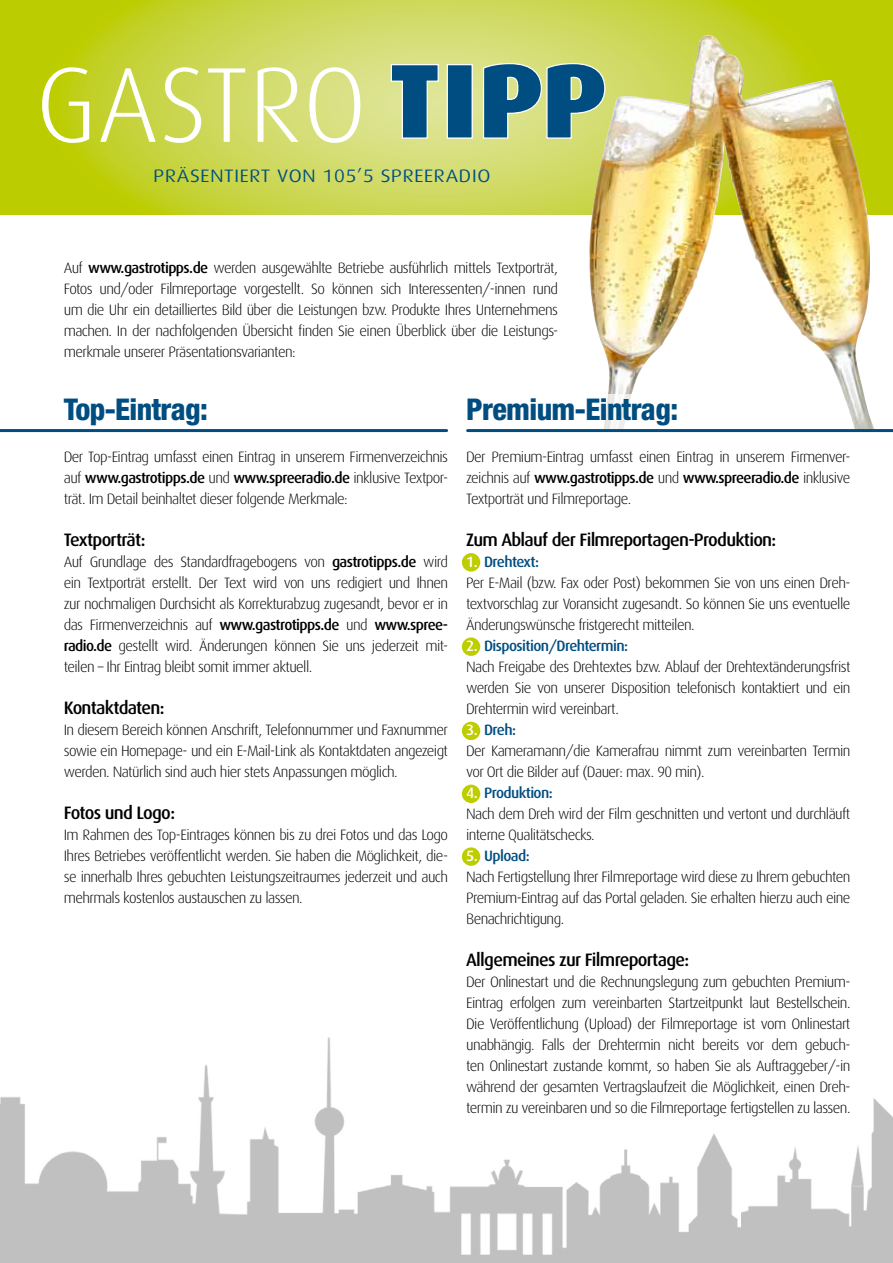
<style>
.page{position:relative;width:893px;height:1263px;background:#fff}
.page>*{position:absolute;margin:0;border:0;box-sizing:border-box;transform-origin:0 0}
.t1{font:800 condensed 30px "Helvetica Neue";letter-spacing:-.02em;color:#004e81}
.t2{font:500 18px "Dax";letter-spacing:-.04em;color:#000}
.t3{font:18px "Dax Wide";letter-spacing:.04em;color:#004e81}
.t4{font:300 15px/21px "Dax";letter-spacing:-.04em;color:#000;text-align:justify}
.s1{font-weight:500}
.s2{font-weight:500;color:#fff}
.s3{font-weight:500;color:#004e81}
</style>
<div class="page">
<svg style="left:0;top:0;width:893px;height:214px"></svg>
<hr style="left:0;top:429px;width:447px;height:3px;background:#004e81">
<img style="left:588px;top:35px;width:288px;height:394px">
<svg style="left:42px;top:67px;width:47px;height:76px"></svg>
<svg style="left:100px;top:68px;width:56px;height:74px"></svg>
<svg style="left:164px;top:67px;width:37px;height:76px"></svg>
<svg style="left:208px;top:68px;width:37px;height:74px"></svg>
<svg style="left:258px;top:67px;width:41px;height:75px"></svg>
<svg style="left:309px;top:67px;width:51px;height:76px"></svg>
<svg style="left:390px;top:63px;width:49px;height:76px"></svg>
<div style="left:447px;top:65px;width:25px;height:73px;background:#004e81"></div>
<div style="left:447px;top:64px;width:26px;height:75px;border:1px solid #fff"></div>
<svg style="left:482px;top:63px;width:123px;height:76px"></svg>
<div style="left:462px;top:553px;width:18px;height:18px;background:#bdcd00;border-radius:50%"></div>
<div style="left:462px;top:637px;width:18px;height:19px;background:#bdcd00;border-radius:50%"></div>
<div style="left:462px;top:722px;width:18px;height:18px;background:#bdcd00;border-radius:50%"></div>
<div style="left:462px;top:785px;width:18px;height:18px;background:#bdcd00;border-radius:50%"></div>
<div style="left:462px;top:847px;width:18px;height:19px;background:#bdcd00;border-radius:50%"></div>
<img style="left:0;top:1037px;width:893px;height:226px">
<svg style="left:588px;top:394px;width:53px;height:35px"></svg>
<hr style="left:468px;top:429px;width:425px;height:3px;background:#004e81">
<p class="t3" style="left:154px;top:166px;width:338px">PRÄSENTIERT VON 105’5 SPREERADIO</p>
<p class="t4" style="left:64px;top:257px;width:496px">Auf <span class="s1">www.gastrotipps.de</span> werden ausgewählte Betriebe ausführlich mittels Textporträt, Fotos und/oder Filmreportage vorgestellt. So können sich Interessenten/-innen rund um die Uhr ein detailliertes Bild über die Leistungen bzw. Produkte Ihres Unternehmens machen. In der nachfolgenden Übersicht finden Sie einen Überblick über die Leistungs&shy;merkmale unserer Präsentationsvarianten:</p>
<h1 class="t1" style="left:64px;top:391px;width:146px">Top-Eintrag:</h1>
<p class="t4" style="left:64px;top:446px;width:386px">Der Top-Eintrag umfasst einen Eintrag in unserem Firmenverzeichnis auf <span class="s1">www.gastrotipps.de</span> und <span class="s1">www.spreeradio.de</span> inklusive Textpor&shy;trät. Im Detail beinhaltet dieser folgende Merkmale:</p>
<p class="t2" style="left:64px;top:530px;width:83px">Textporträt:</p>
<p class="t4" style="left:64px;top:551px;width:386px">Auf Grundlage des Standardfragebogens von <span class="s1">gastrotipps.de</span> wird ein Textporträt erstellt. Der Text wird von uns redigiert und Ihnen zur nochmaligen Durchsicht als Korrekturabzug zugesandt, bevor er in das Firmenverzeichnis auf <span class="s1">www.gastrotipps.de</span> und <span class="s1">www.spree&shy;radio.de</span> gestellt wird. Änderungen können Sie uns jederzeit mit&shy;teilen – Ihr Eintrag bleibt somit immer aktuell.</p>
<p class="t2" style="left:64px;top:698px;width:102px">Kontaktdaten:</p>
<p class="t4" style="left:64px;top:719px;width:386px">In diesem Bereich können Anschrift, Telefonnummer und Faxnummer sowie ein Homepage- und ein E-Mail-Link als Kontaktdaten angezeigt werden. Natürlich sind auch hier stets Anpassungen möglich.</p>
<p class="t2" style="left:64px;top:803px;width:113px">Fotos und Logo:</p>
<p class="t4" style="left:64px;top:824px;width:386px">Im Rahmen des Top-Eintrages können bis zu drei Fotos und das Logo Ihres Betriebes veröffentlicht werden. Sie haben die Möglichkeit, die&shy;se innerhalb Ihres gebuchten Leistungszeitraumes jederzeit und auch mehrmals kostenlos austauschen zu lassen.</p>
<h1 class="t1" style="left:466px;top:391px;width:214px">Premium-Eintrag:</h1>
<p class="t4" style="left:466px;top:446px;width:386px">Der Premium-Eintrag umfasst einen Eintrag in unserem Firmenver&shy;zeichnis auf <span class="s1">www.gastrotipps.de</span> und <span class="s1">www.spreeradio.de</span> inklusive Textporträt und Filmreportage.</p>
<p class="t2" style="left:466px;top:530px;width:312px">Zum Ablauf der Filmreportagen-Produktion:</p>
<p class="t4" style="left:466px;top:551px;width:386px;text-align:left"><span class="s2">1.</span> <span class="s3">Drehtext:<br></span>Per E-Mail (bzw. Fax oder Post) bekommen Sie von uns einen Dreh&shy;textvorschlag zur Voransicht zugesandt. So können Sie uns eventuelle Änderungswünsche fristgerecht mitteilen.</p>
<p class="t4" style="left:466px;top:635px;width:386px;text-align:left"><span class="s2">2.</span> <span class="s3">Disposition/Drehtermin:<br></span>Nach Freigabe des Drehtextes bzw. Ablauf der Drehtextänderungsfrist werden Sie von unserer Disposition telefonisch kontaktiert und ein Drehtermin wird vereinbart.</p>
<p class="t4" style="left:466px;top:719px;width:386px;text-align:left"><span class="s2">3.</span> <span class="s3">Dreh:<br></span>Der Kameramann/die Kamerafrau nimmt zum vereinbarten Termin vor Ort die Bilder auf (Dauer: max. 90 min).</p>
<p class="t4" style="left:466px;top:782px;width:386px;text-align:left"><span class="s2">4.</span> <span class="s3">Produktion:<br></span>Nach dem Dreh wird der Film geschnitten und vertont und durchläuft interne Qualitätschecks.</p>
<p class="t4" style="left:466px;top:845px;width:386px;text-align:left"><span class="s2">5.</span> <span class="s3">Upload:<br></span>Nach Fertigstellung Ihrer Filmreportage wird diese zu Ihrem gebuchten Premium-Eintrag auf das Portal geladen. Sie erhalten hierzu auch eine Benachrichtigung.</p>
<p class="t2" style="left:466px;top:950px;width:225px">Allgemeines zur Filmreportage:</p>
<p class="t4" style="left:466px;top:971px;width:386px">Der Onlinestart und die Rechnungslegung zum gebuchten Premium-Eintrag erfolgen zum vereinbarten Startzeitpunkt laut Bestellschein.<br>Die Veröffentlichung (Upload) der Filmreportage ist vom Onlinestart unabhängig. Falls der Drehtermin nicht bereits vor dem gebuch&shy;ten Onlinestart zustande kommt, so haben Sie als Auftraggeber/-in während der gesamten Vertragslaufzeit die Möglichkeit, einen Dreh&shy;termin zu vereinbaren und so die Filmreportage fertigstellen zu lassen.</p>
</div>
